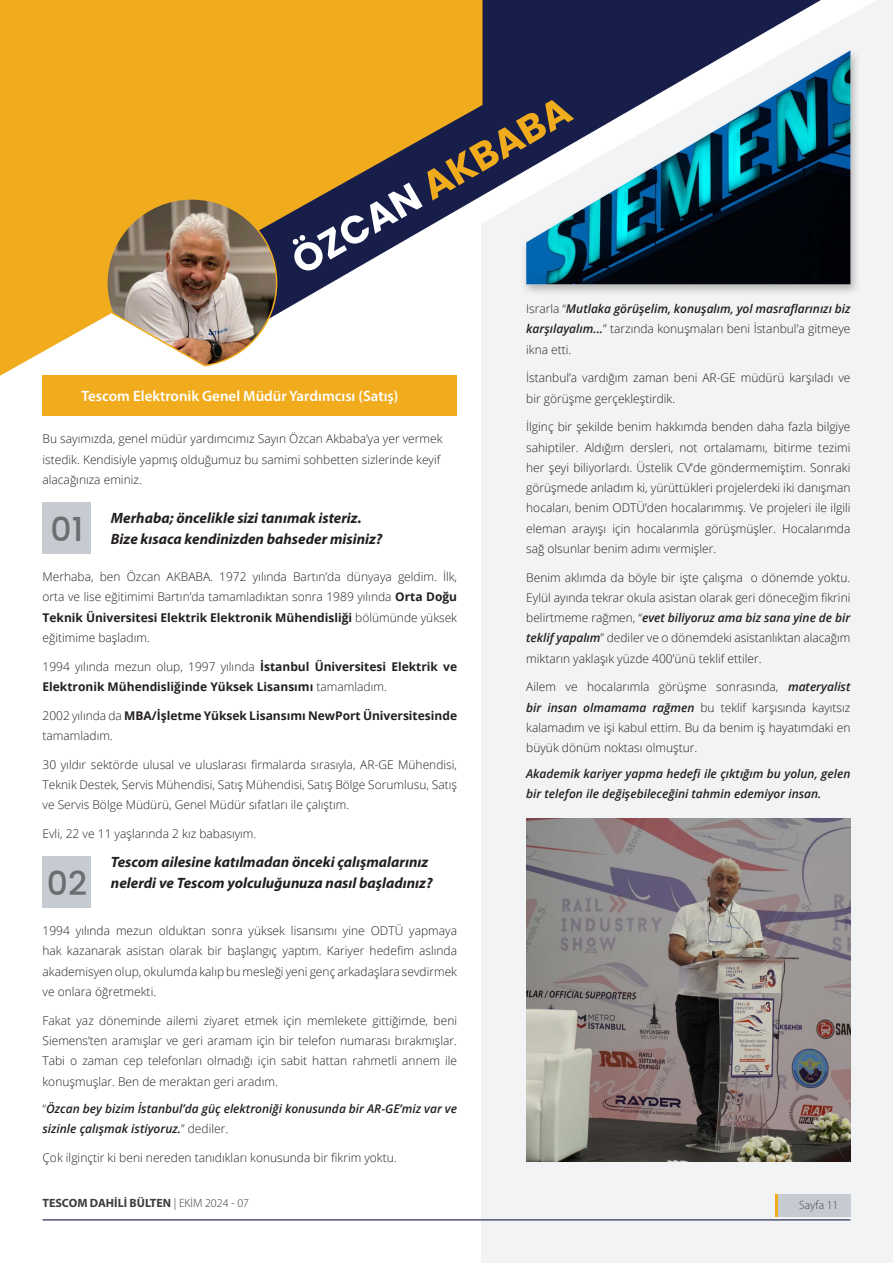
<style>
.page{position:relative;width:893px;height:1263px;background:#fff}
.page>*{position:absolute;margin:0;border:0;box-sizing:border-box;transform-origin:0 0}
.t1{font:700 39px "Poppins";color:#f1ac1d}
.t2{font:500 33px "Poppins";color:#6c6d70}
.Body_Text{font:italic 700 15px/20.2px "Myriad Pro";color:#231f20}
.Body_Text-2{font:600 15px "Myriad Pro";color:#fff}
.Body_Text-3{font:300 12px/20.2px "Open Sans";color:#231f20;text-align:justify}
.Body_Text-4{font:italic 600 12px/20.2px "Open Sans";color:#231f20}
.Body_Text-5{font:700 12px/20.2px "Open Sans";color:#231f20}
.t3{font:700 12px "Myriad Pro";color:#3d3c3e}
.t4{font:300 12px "Myriad Pro";color:#4b4c4d}
.s1{color:#fff}
.s2{font-weight:700}
.s3{font-weight:300}
.s4{font-weight:300;font-style:normal}
.s5{font-weight:600;font-style:italic}
</style>
<div class="page">
<div style="left:481px;top:0;width:412px;height:1263px;background:#f2f3f4"></div>
<div style="left:778px;top:1194px;width:72px;height:23px;background:#c6cbd1"></div>
<hr style="left:775px;top:1194px;width:3px;height:23px;background:#f1ac1d">
<hr style="left:43px;top:1219px;width:807px;height:1px;background:#181e4a">
<svg style="left:482px;top:0;width:339px;height:355px;fill:#f2f3f4"></svg>
<svg style="left:0;top:0;width:482px;height:376px;fill:#f1ac1d"></svg>
<img style="left:105px;top:197px;width:173px;height:170px">
<div style="left:43px;top:376px;width:414px;height:40px;background:#f1ac1d"></div>
<div style="left:43px;top:502px;width:48px;height:52px;background:#c6cbd1"></div>
<div style="left:520px;top:47px;width:341px;height:249px;background:#231f20;opacity:.3"></div>
<img style="left:526px;top:50px;width:324px;height:234px">
<div style="left:43px;top:856px;width:48px;height:52px;background:#c6cbd1"></div>
<img style="left:526px;top:819px;width:324px;height:343px">
<h2 class="t1" style="left:284px;top:244px;width:316px;rotate:-30deg"><span class="s1">ÖZCAN</span> AKBABA</h2>
<p class="Body_Text-2" style="left:82px;top:387px;width:318px">Tescom Elektronik Genel Müdür Yardımcısı (Satış)</p>
<p class="Body_Text-3" style="left:43px;top:429px;width:401px;text-align:left">Bu sayımızda, genel müdür yardımcımız Sayın Özcan Akbaba’ya yer vermek istedik. Kendisiyle yapmış olduğumuz bu samimi sohbetten sizlerinde keyif alacağınıza eminiz.</p>
<h2 class="t2" style="left:51px;top:510px;width:34px">01</h2>
<p class="Body_Text" style="left:111px;top:508px;width:252px">Merhaba; öncelikle sizi tanımak isteriz.</p>
<p class="Body_Text" style="left:111px;top:528px;width:273px">Bize kısaca kendinizden bahseder misiniz?</p>
<p class="Body_Text-3" style="left:43px;top:566px;width:416px">Merhaba, ben Özcan AKBABA. 1972 yılında Bartın’da dünyaya geldim. İlk, orta ve lise eğitimimi Bartın’da tamamladıktan sonra 1989 yılında <span class="s2">Orta Doğu Teknik Üniversitesi Elektrik Elektronik Mühendisliği</span> bölümünde yüksek eğitimime başladım.</p>
<p class="Body_Text-5" style="left:43px;top:656px;width:416px"><span class="s3">1994 yılında mezun olup, 1997 yılında</span> İstanbul Üniversitesi Elektrik ve<br>Elektronik Mühendisliğinde Yüksek Lisansımı <span class="s3">tamamladım.</span></p>
<p class="Body_Text-5" style="left:43px;top:705px;width:416px"><span class="s3">2002 yılında da</span> MBA/İşletme Yüksek Lisansımı NewPort Üniversitesinde <span class="s3">tamamladım.</span></p>
<p class="Body_Text-3" style="left:43px;top:754px;width:416px">30 yıldır sektörde ulusal ve uluslarası firmalarda sırasıyla, AR-GE Mühendisi, Teknik Destek, Servis Mühendisi, Satış Mühendisi, Satış Bölge Sorumlusu, Satış ve Servis Bölge Müdürü, Genel Müdür sıfatları ile çalıştım.</p>
<p class="Body_Text-3" style="left:43px;top:823px;width:215px">Evli, 22 ve 11 yaşlarında 2 kız babasıyım.</p>
<h2 class="t2" style="left:47px;top:864px;width:42px">02</h2>
<p class="Body_Text" style="left:111px;top:852px;width:323px">Tescom ailesine katılmadan önceki çalışmalarınız nelerdi ve Tescom yolculuğunuza nasıl başladınız?</p>
<p class="Body_Text-3" style="left:43px;top:920px;width:416px">1994 yılında mezun olduktan sonra yüksek lisansımı yine ODTÜ yapmaya hak kazanarak asistan olarak bir başlangıç yaptım. Kariyer hedefim aslında akademisyen olup, okulumda kalıp bu mesleği yeni genç arkadaşlara sevdirmek ve onlara öğretmekti.</p>
<p class="Body_Text-3" style="left:43px;top:1010px;width:416px">Fakat yaz döneminde ailemi ziyaret etmek için memlekete gittiğimde, beni Siemens’ten aramışlar ve geri aramam için bir telefon numarası bırakmışlar.<br>Tabi o zaman cep telefonları olmadığı için sabit hattan rahmetli annem ile konuşmuşlar. Ben de meraktan geri aradım.</p>
<p class="Body_Text-4" style="left:43px;top:1098px;width:416px"><span class="s4">“</span>Özcan bey bizim İstanbul’da güç elektroniği konusunda bir AR-GE’miz var ve sizinle çalışmak istiyoruz.<span class="s4">” dediler.</span></p>
<p class="Body_Text-3" style="left:43px;top:1147px;width:356px">Çok ilginçtir ki beni nereden tanıdıkları konusunda bir fikrim yoktu.</p>
<p class="Body_Text-4" style="left:526px;top:298px;width:326px;text-align:justify"><span class="s4">Israrla “</span>Mutlaka görüşelim, konuşalım, yol masraflarınızı biz karşılayalım...<span class="s4">” tarzında konuşmaları beni İstanbul’a gitmeye ikna etti.</span></p>
<p class="Body_Text-3" style="left:526px;top:367px;width:326px">İstanbul’a vardığım zaman beni AR-GE müdürü karşıladı ve bir görüşme gerçekleştirdik.</p>
<p class="Body_Text-3" style="left:526px;top:416px;width:326px">İlginç bir şekilde benim hakkımda benden daha fazla bilgiye sahiptiler. Aldığım dersleri, not ortalamamı, bitirme tezimi her şeyi biliyorlardı. Üstelik CV’de göndermemiştim. Sonraki görüşmede anladım ki, yürüttükleri projelerdeki iki danışman hocaları, benim ODTÜ’den hocalarımmış. Ve projeleri ile ilgili eleman arayışı için hocalarımla görüşmüşler. Hocalarımda sağ olsunlar benim adımı vermişler.</p>
<p class="Body_Text-3" style="left:526px;top:567px;width:326px">Benim aklımda da böyle bir işte çalışma o dönemde yoktu.<br>Eylül ayında tekrar okula asistan olarak geri döneceğim fikrini belirtmeme rağmen, “<span class="s5">evet biliyoruz ama biz sana yine de bir teklif yapalım</span>” dediler ve o dönemdeki asistanlıktan alacağım miktarın yaklaşık yüzde 400’ünü teklif ettiler.</p>
<p class="Body_Text-3" style="left:526px;top:676px;width:326px">Ailem ve hocalarımla görüşme sonrasında, <span class="s5">materyalist bir insan olmamama rağmen</span> bu teklif karşısında kayıtsız kalamadım ve işi kabul ettim. Bu da benim iş hayatımdaki en büyük dönüm noktası olmuştur.</p>
<p class="Body_Text-4" style="left:526px;top:763px;width:326px">Akademik kariyer yapma hedefi ile çıktığım bu yolun, gelen bir telefon ile değişebileceğini tahmin edemiyor insan.</p>
<p class="t3" style="left:43px;top:1195px;width:208px">TESCOM DAHİLİ BÜLTEN <span class="s3">| EKİM 2024 - 07</span></p>
<p class="t4" style="left:799px;top:1198px;width:41px">Sayfa 11</p>
</div>
